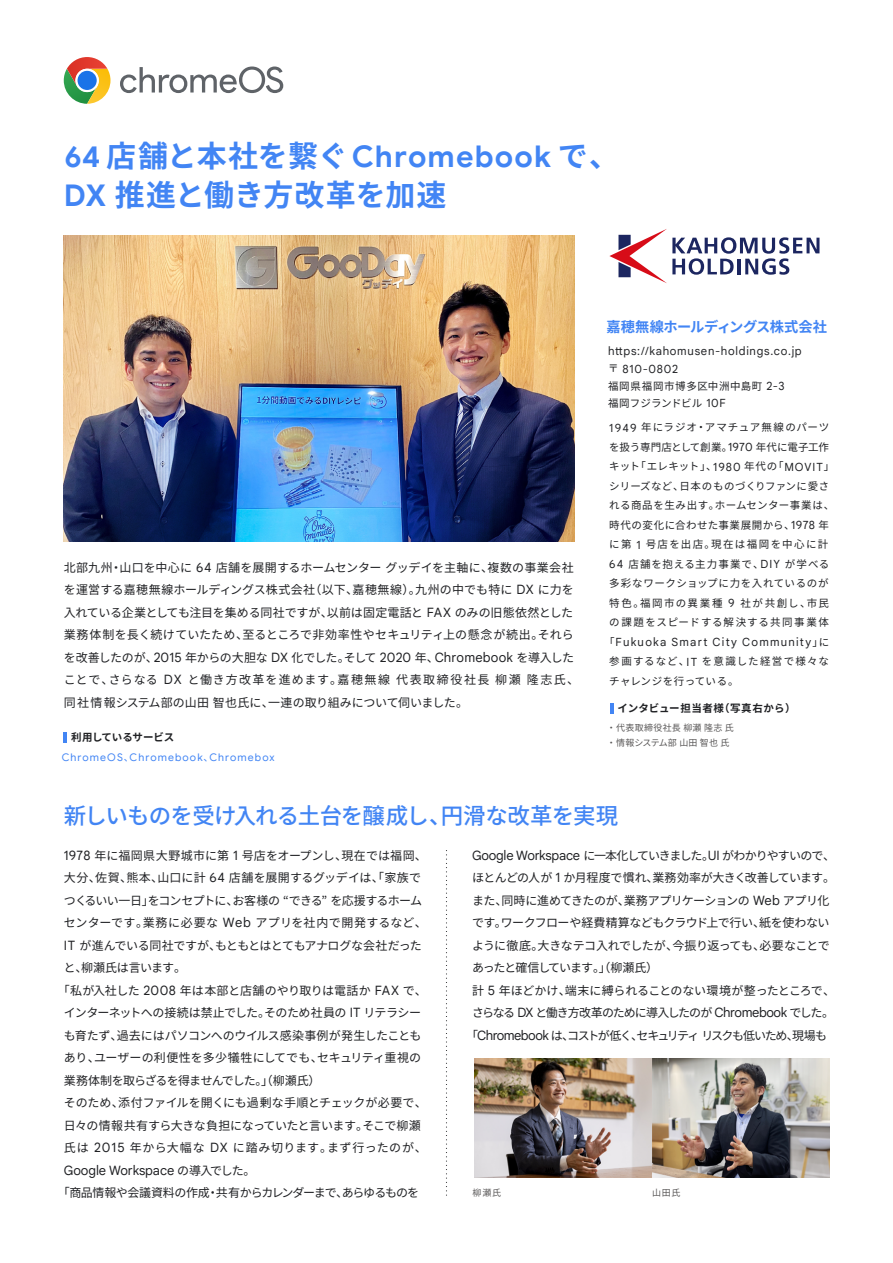
<style>
.page{position:relative;width:893px;height:1263px;background:#fff}
.page>*{position:absolute;margin:0;border:0;box-sizing:border-box;transform-origin:0 0}
.t1{font:700 30px "Google Sans";letter-spacing:.04em;color:#4285f4}
.t2{font:700 30px "Noto Sans CJ Kjp";color:#4285f4}
.t3{font:500 22.5px "Noto Sans CJ Kjp";letter-spacing:-.03em;color:#4285f4}
.t4{font:700 14.25px "Noto Sans CJ Kjp";letter-spacing:-.025em;color:#4285f4}
.t5{font:12.9px "Google Sans Text";letter-spacing:-.005em;color:#202124}
.t6{font:12px/22.5px "Noto Sans CJ Kjp";letter-spacing:.005em;color:#202124}
.t7{font:12px "Noto Sans CJ Kjp";letter-spacing:-.02em;color:#202124}
.t8{font:12px "Noto Sans CJ Kjp";letter-spacing:.01em;color:#202124}
.t9{font:12px "Noto Sans CJ Kjp";letter-spacing:-.04em;color:#202124}
.t10{font:12px "Noto Sans CJ Kjp";letter-spacing:-.065em;color:#202124}
.t11{font:12px "Noto Sans CJ Kjp";letter-spacing:-.085em;color:#202124}
.t12{font:12px "Noto Sans CJ Kjp";letter-spacing:-.11em;color:#202124}
.t13{font:12px "Noto Sans CJ Kjp";letter-spacing:-.09em;color:#202124}
.t14{font:12px "Noto Sans CJ Kjp";letter-spacing:-.06em;color:#202124}
.t15{font:12px "Noto Sans CJ Kjp";letter-spacing:-.045em;color:#202124}
.t16{font:12px "Noto Sans CJ Kjp";letter-spacing:.025em;color:#202124}
.t17{font:12px "Noto Sans CJ Kjp";letter-spacing:.05em;color:#202124}
.t18{font:11.4px/17.2px "Google Sans Text";letter-spacing:.065em;color:#202124}
.t19{font:11.4px "Google Sans Text";letter-spacing:.11em;color:#202124}
.t20{font:10.5px/19.5px "Noto Sans CJ Kjp";letter-spacing:.06em;color:#202124}
.t21{font:10.5px/19.5px "Noto Sans CJ Kjp";letter-spacing:.08em;color:#202124}
.t22{font:10.5px "Google Sans";letter-spacing:.105em;color:#4285f4}
.t23{font:700 10.5px "Noto Sans CJ Kjp";letter-spacing:.04em;color:#202124}
.t24{font:700 10.5px "Noto Sans CJ Kjp";letter-spacing:-.015em;color:#202124}
.t25{font:9px/15px "Noto Sans CJ Kjp";letter-spacing:.04em;color:#595757}
.s1{font-family:"Noto Sans CJ Kjp"}
.s2{font-family:"Google Sans"}
.s3{font-family:"Google Sans Text";font-size:12.9px}
.s4{font-family:"Noto Sans CJ Kjp";font-size:10.5px}
.s5{font-family:"Google Sans Text";font-size:11.4px}
.s6{font-family:"Noto Sans CJ Kjp";font-size:9.75px}
.s7{font-family:"Noto Sans CJ Kjp";font-size:12px}
</style>
<div class="page">
<svg style="left:446px;top:850px;width:1px;height:346px"></svg>
<img style="left:64px;top:236px;width:510px;height:305px">
<svg style="left:64px;top:732px;width:3px;height:10px"></svg>
<svg style="left:610px;top:703px;width:3px;height:10px"></svg>
<img style="left:474px;top:1058px;width:355px;height:119px">
<svg style="left:609px;top:229px;width:210px;height:54px"></svg>
<svg style="left:64px;top:57px;width:46px;height:47px"></svg>
<svg style="left:120px;top:67px;width:163px;height:26px"></svg>
<h1 class="t1" style="left:64px;top:139px;width:556px">64 <span class="s1">店舗と本社を繋ぐ</span> Chromebook <span class="s1">で、</span></h1>
<h1 class="t2" style="left:64px;top:178px;width:384px"><span class="s2">DX</span> 推進と働き方改革を加速</h1>
<p class="t6" style="left:64px;top:556px;width:517px">北部九州・山口を中心に <span class="s3">64</span> 店舗を展開するホームセンターグッデイを主軸に、複数の事業会社を運営する嘉穂無線ホールディングス株式会社（以下、嘉穂無線）。九州の中でも特に <span class="s3">DX</span> に力を入れている企業としても注目を集める同社ですが、以前は固定電話と <span class="s3">FAX</span> のみの旧態依然とした業務体制を長く続けていたため、至るところで非効率性やセキュリティ上の懸念が続出。それらを改善したのが、<span class="s3">2015</span> 年からの大胆な <span class="s3">DX</span> 化でした。そして <span class="s3">2020</span> 年、<span class="s3">Chromebook</span> を導入したことで、さらなる <span class="s3">DX</span> と働き方改革を進めます。嘉穂無線代表取締役社長柳瀬隆志氏、同社情報システム部の山田智也氏に、一連の取り組みについて伺いました。</p>
<p class="t4" style="left:607px;top:319px;width:222px">嘉穂無線ホールディングス株式会社</p>
<p class="t18" style="left:608px;top:343px;width:195px">https://kahomusen-holdings.co.jp<span class="s4">〒</span> 810-0802</p>
<p class="t20" style="left:608px;top:377px;width:178px;line-height:17.2px">福岡県福岡市博多区中洲中島町 <span class="s5">2-3</span>福岡フジランドビル <span class="s5">10F</span></p>
<p class="t20" style="left:609px;top:418px;width:226px"><span class="s5">1949</span> 年にラジオ・アマチュア無線のパーツを扱う専門店として創業。<span class="s5">1970</span> 年代に電子工作キット「エレキット」、<span class="s5">1980</span> 年代の「<span class="s5">MOVIT</span>」シリーズなど、日本のものづくりファンに愛される商品を生み出す。ホームセンター事業は、時代の変化に合わせた事業展開から、<span class="s5">1978</span> 年に第 <span class="s5">1</span> 号店を出店。現在は福岡を中心に計<br><span class="s5">64</span> 店舗を抱える主力事業で、<span class="s5">DIY</span> が学べる多彩なワークショップに力を入れているのが特色。福岡市の異業種 <span class="s5">9</span> 社が共創し、市民の課題をスピードする解決する共同事業体</p>
<p class="t19" style="left:604px;top:636px;width:227px"><span class="s4">「</span>Fukuoka Smart City Community<span class="s4">」に</span></p>
<p class="t21" style="left:609px;top:652px;width:221px">参画するなど、<span class="s5">IT</span> を意識した経営で様々なチャレンジを行っている。</p>
<p class="t23" style="left:617px;top:702px;width:180px">インタビュー担当者様（写真右から）</p>
<p class="t24" style="left:71px;top:731px;width:104px">利用しているサービス</p>
<p class="t25" style="left:607px;top:721px;width:128px">・代表取締役社長柳瀬隆志氏・情報システム部山田智也氏</p>
<p class="t22" style="left:62px;top:752px;width:214px">ChromeOS<span class="s6">、</span>Chromebook<span class="s6">、</span>Chromebox</p>
<h2 class="t3" style="left:64px;top:803px;width:556px">新しいものを受け入れる土台を醸成し、円滑な改革を実現</h2>
<p class="t8" style="left:64px;top:848px;width:365px"><span class="s3">1978</span> 年に福岡県大野城市に第 <span class="s3">1</span> 号店をオープンし、現在では福岡、</p>
<p class="t8" style="left:64px;top:871px;width:359px">大分、佐賀、熊本、山口に計 <span class="s3">64</span> 店舗を展開するグッデイは、「家族で</p>
<p class="t14" style="left:64px;top:893px;width:360px">つくるいい一日」をコンセプトに、お客様の “できる” を応援するホーム</p>
<p class="t16" style="left:64px;top:916px;width:365px">センターです。業務に必要な <span class="s3">Web</span> アプリを社内で開発するなど、</p>
<p class="t7" style="left:64px;top:938px;width:359px"><span class="s3">IT</span> が進んでいる同社ですが、もともとはとてもアナログな会社だった</p>
<p class="t7" style="left:64px;top:961px;width:124px">と、柳瀬氏は言います。</p>
<p class="t7" style="left:58px;top:983px;width:371px">「私が入社した <span class="s3">2008</span> 年は本部と店舗のやり取りは電話か <span class="s3">FAX</span> で、</p>
<p class="t9" style="left:64px;top:1006px;width:359px">インターネットへの接続は禁止でした。そのため社員の <span class="s3">IT</span> リテラシー</p>
<p class="t7" style="left:64px;top:1028px;width:359px">も育たず、過去にはパソコンへのウイルス感染事例が発生したことも</p>
<p class="t6" style="left:64px;top:1047px;width:359px">あり、ユーザーの利便性を多少犠牲にしてでも、セキュリティ重視の</p>
<p class="t10" style="left:64px;top:1073px;width:258px">業務体制を取らざるを得ませんでした。」（柳瀬氏）</p>
<p class="t7" style="left:64px;top:1096px;width:365px">そのため、添付ファイルを開くにも過剰な手順とチェックが必要で、</p>
<p class="t9" style="left:64px;top:1118px;width:358px">日々の情報共有すら大きな負担になっていたと言います。そこで柳瀬</p>
<p class="t17" style="left:64px;top:1141px;width:365px">氏は <span class="s3">2015</span> 年から大幅な <span class="s3">DX</span> に踏み切ります。まず行ったのが、</p>
<p class="t5" style="left:64px;top:1163px;width:193px">Google Workspace <span class="s7">の導入でした。</span></p>
<p class="t10" style="left:58px;top:1186px;width:363px">「商品情報や会議資料の作成・共有からカレンダーまで、あらゆるものを</p>
<p class="t11" style="left:472px;top:848px;width:365px"><span class="s3">Google Workspace</span> に一本化していきました。<span class="s3">UI</span> がわかりやすいので、</p>
<p class="t15" style="left:472px;top:871px;width:365px">ほとんどの人が <span class="s3">1</span> か月程度で慣れ、業務効率が大きく改善しています。</p>
<p class="t7" style="left:472px;top:893px;width:359px">また、同時に進めてきたのが、業務アプリケーションの <span class="s3">Web</span> アプリ化</p>
<p class="t7" style="left:472px;top:916px;width:359px">です。ワークフローや経費精算などもクラウド上で行い、紙を使わない</p>
<p class="t7" style="left:472px;top:938px;width:359px">ように徹底。大きなテコ入れでしたが、今振り返っても、必要なことで</p>
<p class="t11" style="left:472px;top:961px;width:188px">あったと確信しています。」（柳瀬氏）</p>
<p class="t7" style="left:472px;top:983px;width:365px">計 <span class="s3">5</span> 年ほどかけ、端末に縛られることのない環境が整ったところで、</p>
<p class="t13" style="left:472px;top:1006px;width:364px">さらなる <span class="s3">DX</span> と働き方改革のために導入したのが <span class="s3">Chromebook</span> でした。</p>
<p class="t12" style="left:466px;top:1028px;width:363px">「<span class="s3">Chromebook</span> は、コストが低く、セキュリティリスクも低いため、現場も</p>
<p class="t25" style="left:473px;top:1185px;width:30px">柳瀬氏</p>
<p class="t25" style="left:652px;top:1185px;width:30px">山田氏</p>
</div>
